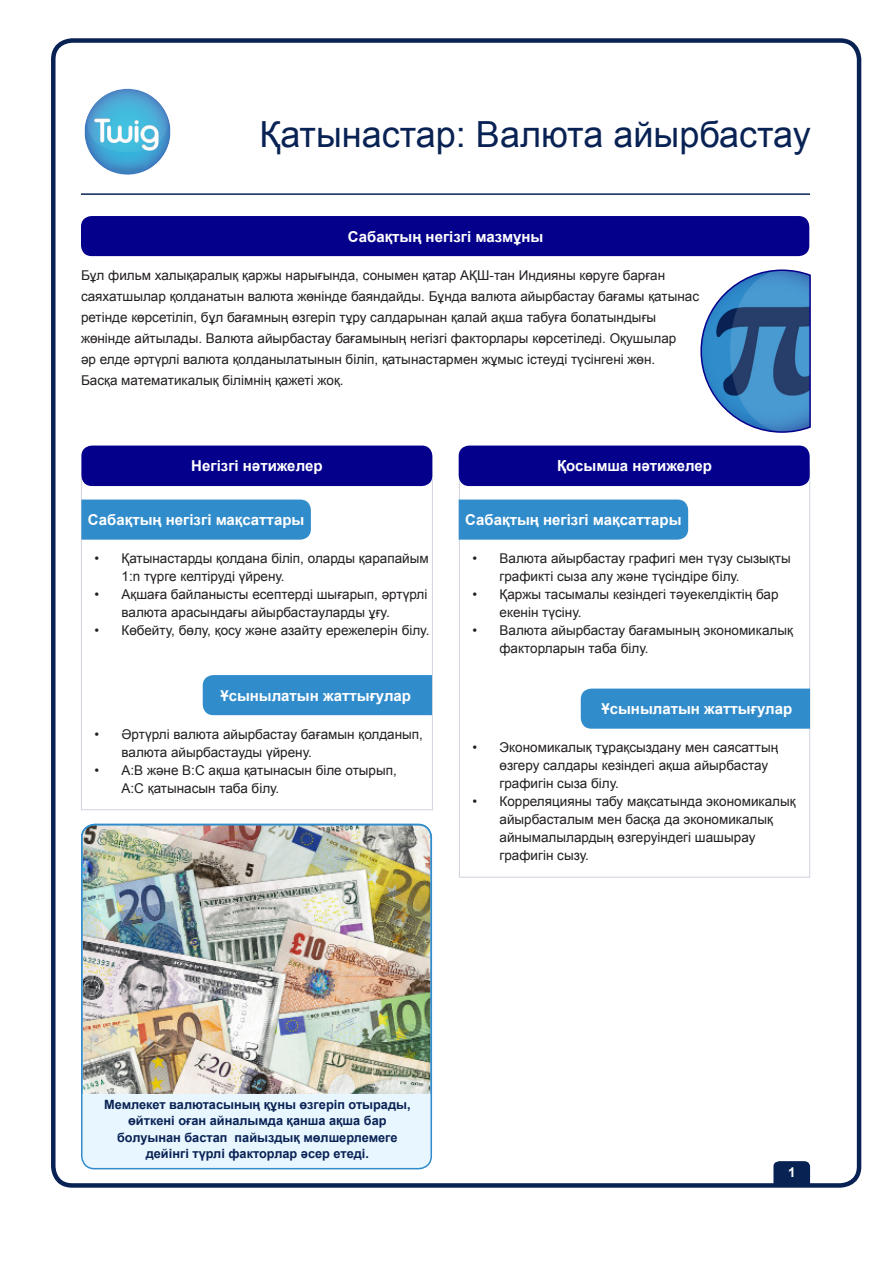
<style>
.page{position:relative;width:893px;height:1263px;background:#fff}
.page>*{position:absolute;margin:0;border:0;box-sizing:border-box;transform-origin:0 0}
.t1{font:36px "Arial";color:#092254}
.Subheads__in_blue_st{font:700 15px "Arial";color:#fff}
.t2{font:13.5px/18px "Arial";color:#231f20}
.t3{font:700 13.5px "Arial";color:#fff}
.image_captions{font:700 12.75px "Arial";color:#092254}
</style>
<div class="page">
<div style="left:51px;top:38px;width:810px;height:1150px;border:4px solid #092254;border-radius:19px"></div>
<svg style="left:773px;top:1161px;width:37px;height:24px"></svg>
<hr style="left:81px;top:193px;width:729px;height:2px;background:#092254">
<img style="left:84px;top:88px;width:87px;height:87px">
<div style="left:81px;top:216px;width:728px;height:40px;background:#05008b;border-radius:11px"></div>
<div style="left:81px;top:446px;width:351px;height:40px;background:#05008b;border-radius:11px"></div>
<div style="left:459px;top:446px;width:351px;height:40px;background:#05008b;border-radius:11px"></div>
<div style="left:81px;top:500px;width:230px;height:40px;background:#308ccb"></div>
<div style="left:459px;top:500px;width:229px;height:40px;background:#308ccb"></div>
<div style="left:203px;top:675px;width:229px;height:40px;background:#308ccb"></div>
<div style="left:581px;top:689px;width:229px;height:40px;background:#308ccb"></div>
<svg style="left:700px;top:269px;width:111px;height:164px"></svg>
<img style="left:82px;top:825px;width:347px;height:269px">
<div style="left:82px;top:1094px;width:349px;height:75px;background:#e7f6ff"></div>
<div style="left:81px;top:824px;width:351px;height:345px;border:2px solid #308ccb;border-radius:13px"></div>
<h1 class="t1" style="left:259px;top:111px;width:553px">Қатынастар: Валюта айырбастау</h1>
<p class="Subheads__in_blue_st" style="left:348px;top:227px;width:197px">Сабақтың негізгі мазмұны</p>
<p class="t2" style="left:81px;top:265px;width:620px;line-height:21px">Бұл фильм халықаралық қаржы нарығында, сонымен қатар АҚШ-тан Индияны көруге барған саяхатшылар қолданатын валюта жөнінде баяндайды. Бұнда валюта айырбастау бағамы қатынас ретінде көрсетіліп, бұл бағамның өзгеріп тұру салдарынан қалай ақша табуға болатындығы жөнінде айтылады. Валюта айырбастау бағамының негізгі факторлары көрсетіледі. Оқушылар<br>әр елде әртүрлі валюта қолданылатынын біліп, қатынастармен жұмыс істеуді түсінгені жөн.<br>Басқа математикалық білімнің қажеті жоқ.</p>
<p class="Subheads__in_blue_st" style="left:191px;top:456px;width:133px">Негізгі нәтижелер</p>
<p class="Subheads__in_blue_st" style="left:557px;top:456px;width:156px">Қосымша нәтижелер</p>
<p class="Subheads__in_blue_st" style="left:88px;top:510px;width:218px">Сабақтың негізгі мақсаттары</p>
<p class="Subheads__in_blue_st" style="left:465px;top:510px;width:218px">Сабақтың негізгі мақсаттары</p>
<p class="t2" style="left:122px;top:550px;width:309px;text-indent:-27px">• Қатынастарды қолдана біліп, оларды қарапайым<br>1:n түрге келтіруді үйрену.</p>
<p class="t2" style="left:122px;top:586px;width:307px;text-indent:-27px">• Ақшаға байланысты есептерді шығарып, әртүрлі валюта арасындағы айырбастауларды ұғу.</p>
<p class="t2" style="left:94px;top:622px;width:336px">• Көбейту, бөлу, қосу және азайту ережелерін білу.</p>
<p class="Subheads__in_blue_st" style="left:220px;top:686px;width:192px">Ұсынылатын жаттығулар</p>
<p class="t2" style="left:122px;top:725px;width:303px;text-indent:-27px">• Әртүрлі валюта айырбастау бағамын қолданып, валюта айырбастауды үйрену.</p>
<p class="t2" style="left:122px;top:761px;width:277px;text-indent:-27px">• А:В және В:С ақша қатынасын біле отырып,<br>А:С қатынасын таба білу.</p>
<p class="t2" style="left:500px;top:550px;width:293px;text-indent:-27px">• Валюта айырбастау графигі мен түзу сызықты графикті сыза алу және түсіндіре білу.</p>
<p class="t2" style="left:500px;top:586px;width:281px;text-indent:-27px">• Қаржы тасымалы кезіндегі тәуекелдіктің бар екенін түсіну.</p>
<p class="t2" style="left:500px;top:622px;width:295px;text-indent:-27px">• Валюта айырбастау бағамының экономикалық факторларын таба білу.</p>
<p class="Subheads__in_blue_st" style="left:601px;top:699px;width:192px">Ұсынылатын жаттығулар</p>
<p class="t2" style="left:500px;top:739px;width:280px;text-indent:-27px">• Экономикалық тұрақсыздану мен саясаттың өзгеру салдары кезіндегі ақша айырбастау графигін сыза білу.</p>
<p class="t2" style="left:500px;top:793px;width:298px;text-indent:-27px">• Корреляцияны табу мақсатында экономикалық айырбасталым мен басқа да экономикалық айнымалылардың өзгеруіндегі шашырау графигін сызу.</p>
<p class="image_captions" style="left:104px;top:1096px;width:308px">Мемлекет валютасының құны өзгеріп отырады,</p>
<p class="image_captions" style="left:128px;top:1112px;width:260px">өйткені оған айналымда қанша ақша бар</p>
<p class="image_captions" style="left:117px;top:1129px;width:282px">болуынан бастап пайыздық мөлшерлемеге</p>
<p class="image_captions" style="left:146px;top:1145px;width:225px">дейінгі түрлі факторлар әсер етеді.</p>
<p class="t3" style="left:788px;top:1163px;width:9px">1</p>
</div>
